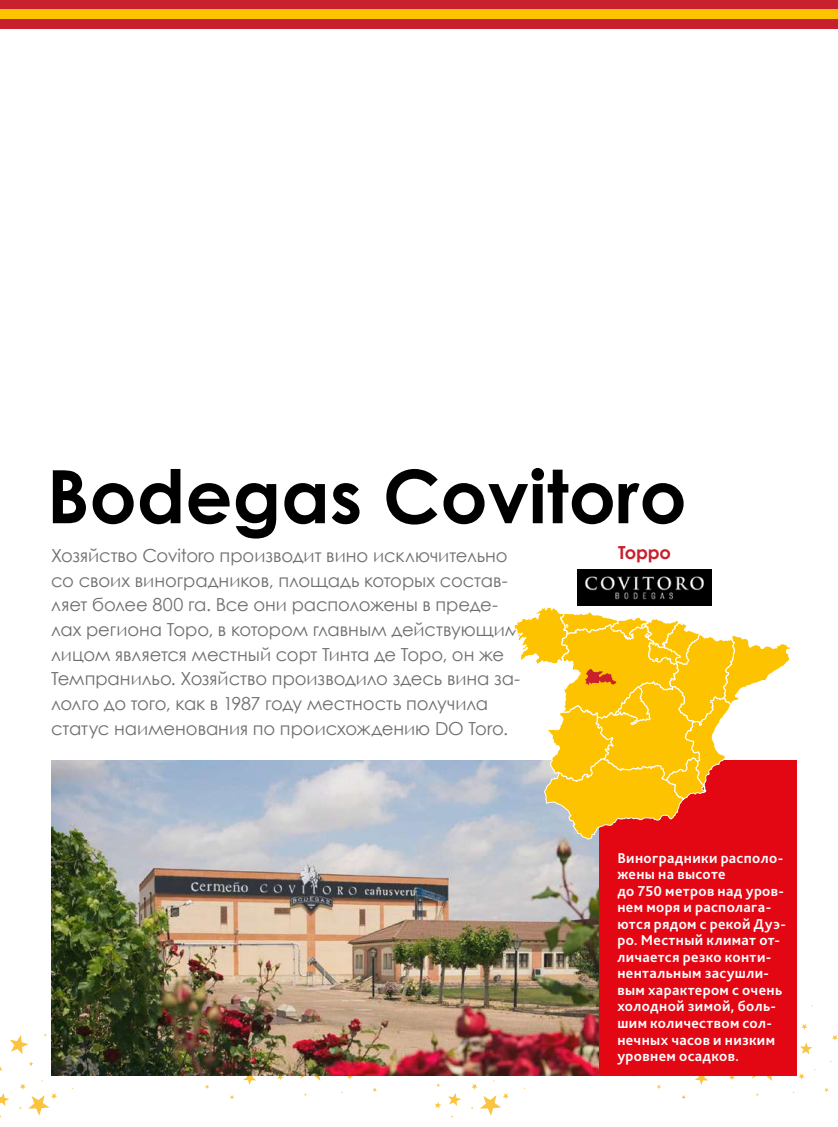
<style>
.page{position:relative;width:838px;height:1127px;background:#fff}
.page>*{position:absolute;margin:0;border:0;box-sizing:border-box;transform-origin:0 0}
.t1{font:700 73.65px "Century Gothic";color:#000}
.t2{font:18px/24.6px "Century Gothic";letter-spacing:-.005em;color:#706f6f}
.t3{font:700 18px "Century Gothic";letter-spacing:-.01em;color:#c9202e}
.t4{font:700 15px/16.5px "Bliss Pro";letter-spacing:.025em;color:#fff}
</style>
<div class="page">
<div style="left:0;top:0;width:838px;height:9px;background:#c9202e"></div>
<div style="left:0;top:10px;width:838px;height:9px;background:#fdc300"></div>
<div style="left:0;top:19px;width:838px;height:10px;background:#c9202e"></div>
<svg style="left:0;top:1093px;width:9px;height:13px"></svg>
<svg style="left:243px;top:1076px;width:13px;height:9px"></svg>
<svg style="left:277px;top:1076px;width:6px;height:4px"></svg>
<svg style="left:10px;top:1035px;width:19px;height:19px"></svg>
<svg style="left:29px;top:1061px;width:4px;height:5px"></svg>
<svg style="left:230px;top:1095px;width:4px;height:4px"></svg>
<svg style="left:347px;top:1076px;width:6px;height:3px"></svg>
<svg style="left:300px;top:1076px;width:21px;height:5px"></svg>
<svg style="left:19px;top:1080px;width:38px;height:36px"></svg>
<svg style="left:372px;top:1088px;width:5px;height:4px"></svg>
<svg style="left:205px;top:1085px;width:4px;height:4px"></svg>
<svg style="left:448px;top:1093px;width:13px;height:13px"></svg>
<svg style="left:695px;top:1076px;width:13px;height:9px"></svg>
<svg style="left:729px;top:1076px;width:6px;height:4px"></svg>
<svg style="left:681px;top:1095px;width:5px;height:4px"></svg>
<svg style="left:798px;top:1073px;width:6px;height:6px"></svg>
<svg style="left:801px;top:1024px;width:6px;height:6px"></svg>
<svg style="left:800px;top:1042px;width:12px;height:12px"></svg>
<svg style="left:752px;top:1076px;width:20px;height:5px"></svg>
<svg style="left:435px;top:1102px;width:6px;height:6px"></svg>
<svg style="left:471px;top:1080px;width:38px;height:36px"></svg>
<svg style="left:832px;top:1035px;width:6px;height:6px"></svg>
<svg style="left:656px;top:1085px;width:5px;height:4px"></svg>
<div style="left:412px;top:761px;width:385px;height:315px;background:#e30613"></div>
<img style="left:51px;top:761px;width:547px;height:315px">
<svg style="left:512px;top:605px;width:279px;height:235px"></svg>
<img style="left:578px;top:569px;width:133px;height:37px">
<h1 class="t1" style="left:47px;top:440px;width:641px">Bodegas Covitoro</h1>
<p class="t2" style="left:51px;top:543px;width:471px">Хозяйство Covitoro производит вино исключительно со своих виноградников, площадь которых состав&shy;ляет более 800 га. Все они расположены в преде&shy;лах региона Торо, в котором главным действующим лицом является местный сорт Тинта де Торо, он же Темпранильо. Хозяйство производило здесь вина за&shy;лолго до того, как в 1987 году местность получила статус наименования по происхождению DO Toro.</p>
<p class="t3" style="left:618px;top:539px;width:55px">Торро</p>
<p class="t4" style="left:617px;top:849px;width:170px">Виноградники располо&shy;жены на высоте<br>до 750 метров над уров&shy;нем моря и располага&shy;ются рядом с рекой Дуэ&shy;ро. Местный климат от&shy;личается резко конти&shy;нентальным засушли&shy;вым характером с очень холодной зимой, боль&shy;шим количеством сол&shy;нечных часов и низким уровнем осадков.</p>
</div>
